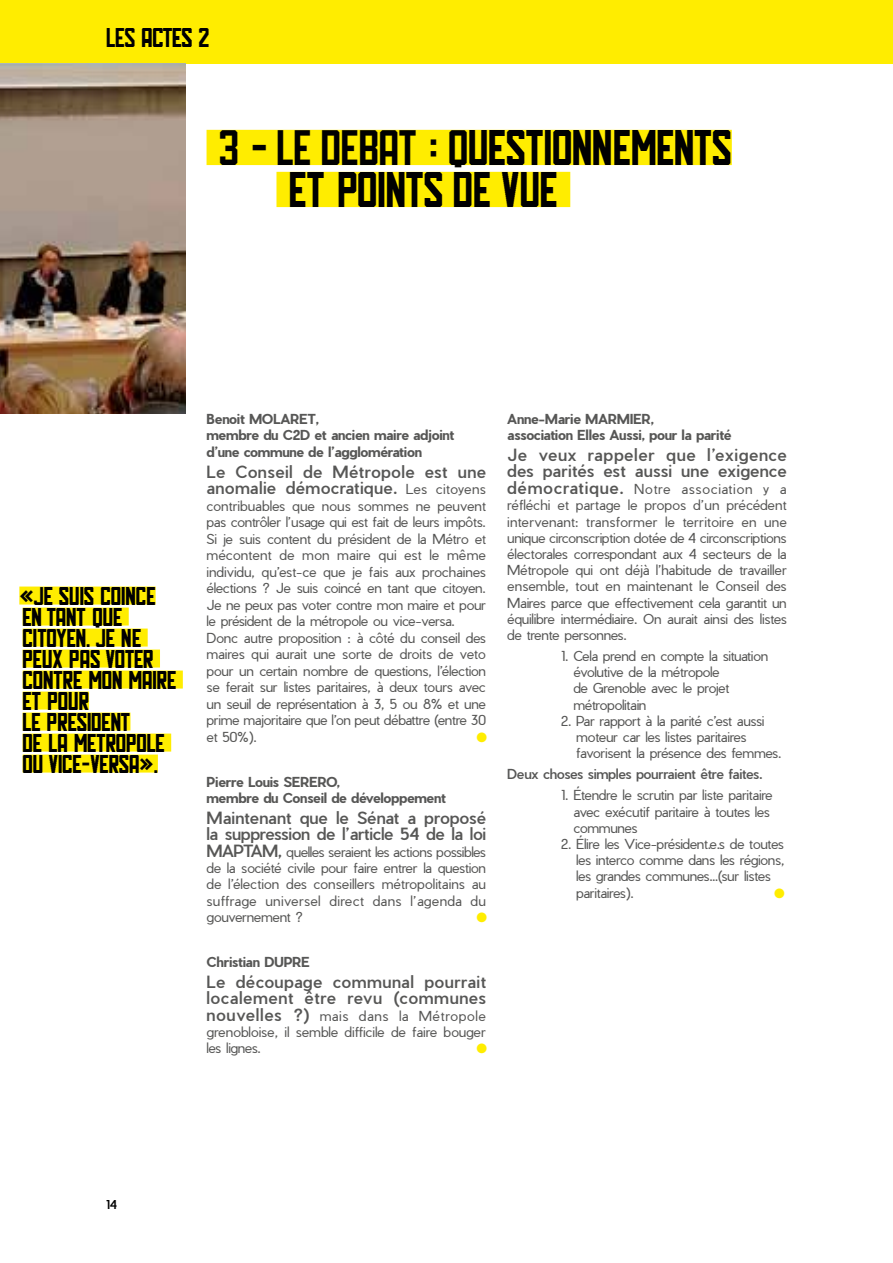
<style>
.page{position:relative;width:893px;height:1263px;background:#fff}
.page>*{position:absolute;margin:0;border:0;box-sizing:border-box;transform-origin:0 0}
.t1{font:49.5px/42px "Hal Hal";color:#000}
.t2{font:27px "Hal Hal";letter-spacing:-.02em;color:#000}
.t3{font:25.5px/21px "Hal Hal";color:#000}
.t4{font:500 16.5px/16.5px "Pier Sans";letter-spacing:.02em;color:#575756}
.t5{font:500 16.5px/16.5px "Pier Sans";letter-spacing:-.01em;color:#575756}
.t6{font:300 13.5px/16.2px "Pier Sans";letter-spacing:-.015em;color:#575756}
.t7{font:700 13.5px/16.5px "Pier Sans";letter-spacing:-.015em;color:#575756}
.t8{font:500 13.5px "Pier Sans";letter-spacing:-.02em;color:#575756}
.t9{font:13.5px "Zapf Dingbats ITC";color:#ffed00}
.t10{font:500 12px "Pier Sans";color:#000}
.s1{font-weight:300;font-size:13.5px}
.s2{font-weight:500;font-size:16.5px}
</style>
<div class="page">
<div style="left:0;top:0;width:893px;height:64px;background:#ffed00"></div>
<div style="left:207px;top:130px;width:525px;height:35px;background:#ffed00"></div>
<div style="left:276px;top:172px;width:294px;height:35px;background:#ffed00"></div>
<img style="left:0;top:64px;width:185px;height:349px">
<div style="left:19px;top:586px;width:137px;height:18px;background:#ffed00"></div>
<div style="left:23px;top:607px;width:106px;height:18px;background:#ffed00"></div>
<div style="left:23px;top:628px;width:125px;height:18px;background:#ffed00"></div>
<div style="left:23px;top:649px;width:137px;height:18px;background:#ffed00"></div>
<div style="left:23px;top:670px;width:160px;height:18px;background:#ffed00"></div>
<div style="left:23px;top:691px;width:66px;height:18px;background:#ffed00"></div>
<div style="left:23px;top:712px;width:107px;height:18px;background:#ffed00"></div>
<div style="left:23px;top:733px;width:148px;height:18px;background:#ffed00"></div>
<div style="left:23px;top:754px;width:135px;height:18px;background:#ffed00"></div>
<h2 class="t2" style="left:106px;top:23px;width:105px">LES ACTES 2</h2>
<h1 class="t1" style="left:289px;top:127px;width:444px;text-indent:-70px">3 - LE DEBAT : QUESTIONNEMENTS<br>ET POINTS DE VUE</h1>
<h3 class="t3" style="left:19px;top:585px;width:159px">«JE SUIS COINCE<br>EN TANT QUE<br>CITOYEN. JE NE<br>PEUX PAS VOTER<br>CONTRE MON MAIRE<br>ET POUR<br>LE PRESIDENT<br>DE LA METROPOLE<br>OU VICE-VERSA».</h3>
<p class="t7" style="left:207px;top:410px;width:249px">Benoit MOLARET,<br>membre du C2D et ancien maire adjoint d’une commune de l’agglomération</p>
<p class="t4" style="left:207px;top:463px;width:281px">Le Conseil de Métropole est une anomalie démocratique. <span class="s1">Les citoyens</span></p>
<p class="t6" style="left:207px;top:497px;width:281px">contribuables que nous sommes ne peuvent pas contrôler l’usage qui est fait de leurs impôts.<br>Si je suis content du président de la Métro et mécontent de mon maire qui est le même individu, qu’est-ce que je fais aux prochaines élections ? Je suis coincé en tant que citoyen.<br>Je ne peux pas voter contre mon maire et pour le président de la métropole ou vice-versa.<br>Donc autre proposition : à côté du conseil des maires qui aurait une sorte de droits de veto pour un certain nombre de questions, l’élection se ferait sur listes paritaires, à deux tours avec un seuil de représentation à 3, 5 ou 8% et une prime majoritaire que l’on peut débattre (entre 30 et 50%).</p>
<p class="t9" style="left:477px;top:731px;width:12px">●</p>
<p class="t7" style="left:207px;top:773px;width:241px">Pierre Louis SERERO,<br>membre du Conseil de développement</p>
<p class="t5" style="left:207px;top:809px;width:281px">Maintenant que le Sénat a proposé la suppression de l’article 54 de la loi</p>
<p class="t6" style="left:207px;top:844px;width:281px;text-align:justify"><span class="s2">MAPTAM,</span> quelles seraient les actions possibles de la société civile pour faire entrer la question de l’élection des conseillers métropolitains au suffrage universel direct dans l’agenda du gouvernement ?</p>
<p class="t9" style="left:477px;top:911px;width:12px">●</p>
<p class="t7" style="left:207px;top:953px;width:105px">Christian DUPRE</p>
<p class="t4" style="left:207px;top:973px;width:281px">Le découpage communal pourrait localement être revu (communes</p>
<p class="t6" style="left:207px;top:1008px;width:281px;text-align:justify"><span class="s2">nouvelles ?)</span> mais dans la Métropole grenobloise, il semble difficile de faire bouger les lignes.</p>
<p class="t9" style="left:477px;top:1042px;width:12px">●</p>
<p class="t7" style="left:507px;top:411px;width:226px">Anne-Marie MARMIER,<br>association Elles Aussi, pour la parité</p>
<p class="t4" style="left:507px;top:446px;width:281px">Je veux rappeler que l’exigence des parités est aussi une exigence</p>
<p class="t6" style="left:507px;top:481px;width:281px;text-align:justify"><span class="s2">démocratique.</span> Notre association y a réfléchi et partage le propos d’un précédent intervenant: transformer le territoire en une unique circonscription dotée de 4 circonscriptions électorales correspondant aux 4 secteurs de la Métropole qui ont déjà l’habitude de travailler ensemble, tout en maintenant le Conseil des Maires parce que effectivement cela garantit un équilibre intermédiaire. On aurait ainsi des listes de trente personnes.</p>
<p class="t6" style="left:573px;top:648px;width:196px;text-indent:-12px">1. Cela prend en compte la situation évolutive de la métropole<br>de Grenoble avec le projet métropolitain</p>
<p class="t6" style="left:576px;top:713px;width:207px;text-indent:-15px">2. Par rapport à la parité c’est aussi moteur car les listes paritaires favorisent la présence des femmes.</p>
<p class="t8" style="left:507px;top:765px;width:257px">Deux choses simples pourraient être faites.</p>
<p class="t6" style="left:573px;top:787px;width:201px;text-indent:-12px">1. Étendre le scrutin par liste paritaire avec exécutif paritaire à toutes les communes</p>
<p class="t6" style="left:576px;top:836px;width:210px;text-indent:-15px">2. Élire les Vice-président.e.s de toutes les interco comme dans les régions, les grandes communes…(sur listes paritaires).</p>
<p class="t9" style="left:774px;top:886px;width:12px">●</p>
<p class="t10" style="left:106px;top:1196px;width:12px">14</p>
</div>
